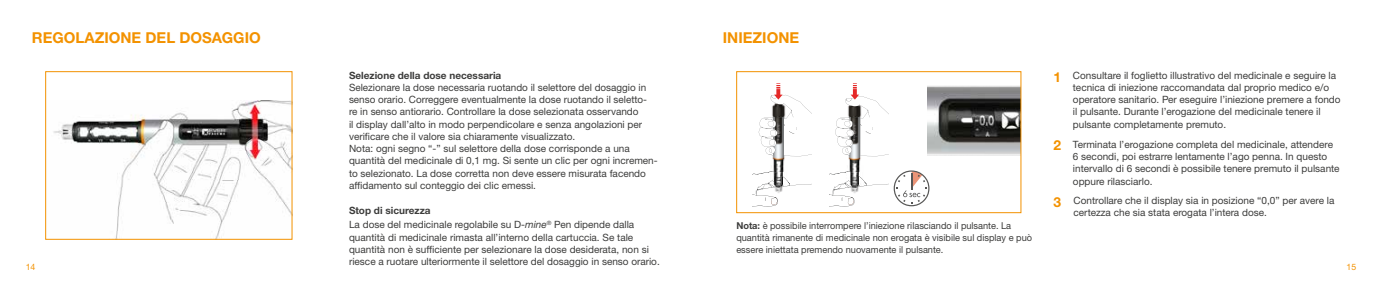
<style>
.page{position:relative;width:1382px;height:284px;background:#fff}
.page>*{position:absolute;margin:0;border:0;box-sizing:border-box;transform-origin:0 0}
.t1{font:700 15px "Helvetica Neue LTCYR";color:#f39200}
.t2{font:10px/12.2px "Helvetica Neue LTW1 G";color:#3c3c3b}
.t3{font:700 10px "Helvetica Neue LTCYR";color:#3c3c3b}
.t4{font:9.5px/12.2px "Helvetica Neue LTW1 G";color:#3c3c3b}
.t5{font:8.75px "Helvetica Neue LTW1 G";color:#f39200}
.s1{font-style:italic}
.s2{font-family:"Helvetica Neue LTCYR";font-weight:700;font-size:13.75px;color:#f39200}
.s3{font-family:"Helvetica Neue LTCYR";font-weight:700}
</style>
<div class="page">
<img style="left:927px;top:86px;width:92px;height:70px">
<img style="left:53px;top:101px;width:237px;height:136px">
<div style="left:45px;top:71px;width:247px;height:168px;border:1px solid #f39200"></div>
<div style="left:736px;top:71px;width:285px;height:142px;border:1px solid #f39200"></div>
<img style="left:848px;top:156px;width:13px;height:15px">
<svg style="left:829px;top:171px;width:59px;height:36px"></svg>
<img style="left:846px;top:187px;width:8px;height:14px">
<svg style="left:835px;top:83px;width:53px;height:73px"></svg>
<img style="left:772px;top:156px;width:13px;height:15px">
<svg style="left:753px;top:171px;width:58px;height:36px"></svg>
<img style="left:769px;top:187px;width:9px;height:14px">
<svg style="left:759px;top:83px;width:52px;height:73px"></svg>
<svg style="left:894px;top:170px;width:35px;height:36px"></svg>
<h1 class="t1" style="left:32px;top:28px;width:230px">REGOLAZIONE DEL DOSAGGIO</h1>
<h1 class="t1" style="left:723px;top:28px;width:78px">INIEZIONE</h1>
<p class="t3" style="left:349px;top:69px;width:154px">Selezione della dose necessaria</p>
<p class="t2" style="left:349px;top:81px;width:310px">Selezionare la dose necessaria ruotando il selettore del dosaggio in senso orario. Correggere eventualmente la dose ruotando il seletto&shy;re in senso antiorario. Controllare la dose selezionata osservando<br>il display dall’alto in modo perpendicolare e senza angolazioni per verificare che il valore sia chiaramente visualizzato.<br>Nota: ogni segno “-” sul selettore della dose corrisponde a una quantità del medicinale di 0,1 mg. Si sente un clic per ogni incremen&shy;to selezionato. La dose corretta non deve essere misurata facendo affidamento sul conteggio dei clic emessi.</p>
<p class="t3" style="left:349px;top:203px;width:83px">Stop di sicurezza</p>
<p class="t2" style="left:349px;top:218px;width:312px">La dose del medicinale regolabile su D-<span class="s1">mine</span><sup>®</sup> Pen dipende dalla quantità di medicinale rimasta all’interno della cartuccia. Se tale quantità non è sufficiente per selezionare la dose desiderata, non si riesce a ruotare ulteriormente il selettore del dosaggio in senso orario.</p>
<p class="t2" style="left:1073px;top:69px;width:269px;text-indent:-20px"><span class="s2">1</span> Consultare il foglietto illustrativo del medicinale e seguire la tecnica di iniezione raccomandata dal proprio medico e/o operatore sanitario. Per eseguire l’iniezione premere a fondo il pulsante. Durante l’erogazione del medicinale tenere il pulsante completamente premuto.</p>
<p class="t2" style="left:1073px;top:138px;width:268px;text-indent:-20px"><span class="s2">2</span> Terminata l’erogazione completa del medicinale, attendere 6 secondi, poi estrarre lentamente l’ago penna. In questo intervallo di 6 secondi è possibile tenere premuto il pulsante oppure rilasciarlo.</p>
<p class="t2" style="left:1073px;top:194px;width:262px;text-indent:-20px"><span class="s2">3</span> Controllare che il display sia in posizione “0,0” per avere la certezza che sia stata erogata l’intera dose.</p>
<p class="t4" style="left:736px;top:219px;width:297px"><span class="s3">Nota:</span> è possibile interrompere l’iniezione rilasciando il pulsante. La quantità rimanente di medicinale non erogata è visibile sul display e può essere iniettata premendo nuovamente il pulsante.</p>
<p class="t5" style="left:26px;top:261px;width:11px">14</p>
<p class="t5" style="left:1346px;top:261px;width:11px">15</p>
</div>
